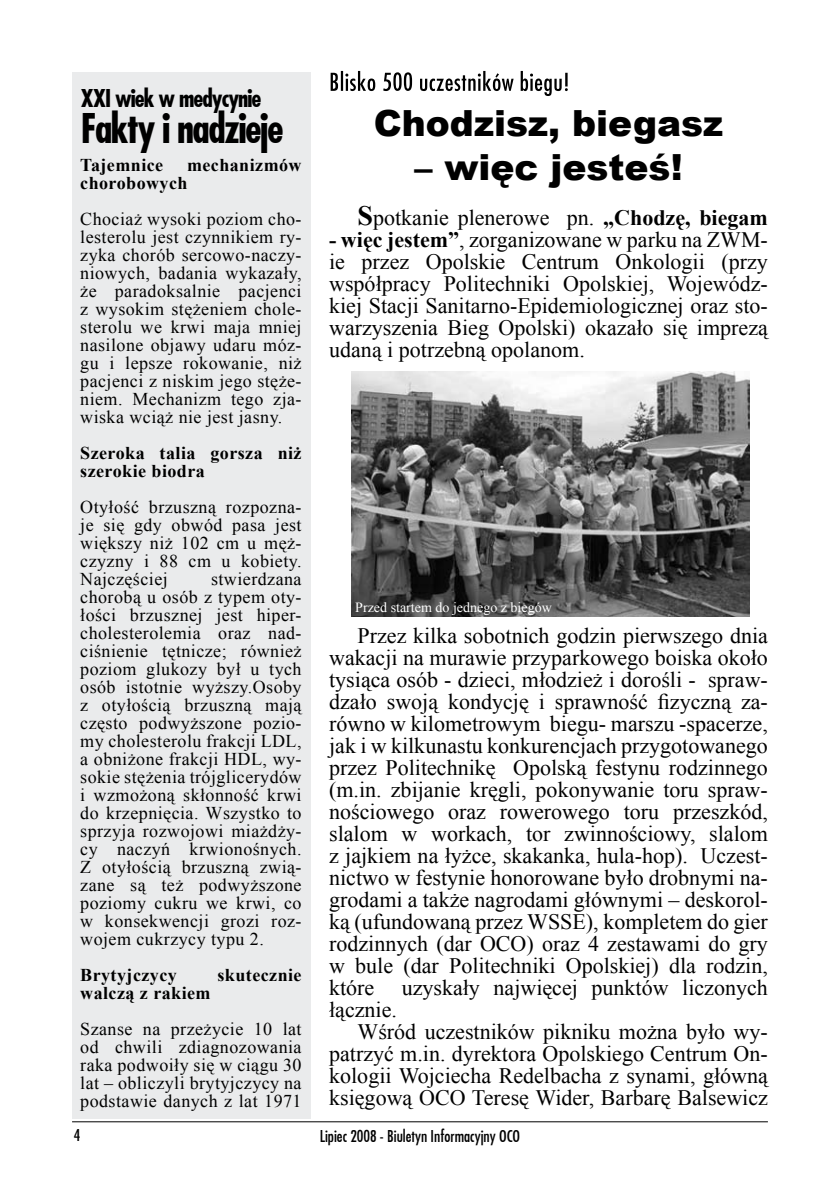
<style>
.page{position:relative;width:840px;height:1191px;background:#fff}
.page>*{position:absolute;margin:0;border:0;box-sizing:border-box;transform-origin:0 0}
.t1{font:700 40px "Fujiyama";letter-spacing:-.04em;color:#000}
.t2{font:900 36px "Arial";color:#000}
.t3{font:700 24px "Fujiyama";letter-spacing:-.04em;color:#000}
.t4{font:22px/22px "Times New Roman";color:#000;text-align:justify}
.t5{font:18px/18px "Times New Roman";letter-spacing:.025em;color:#000;text-align:justify}
.t6{font:700 18px/18px "Times New Roman";letter-spacing:.025em;color:#000}
.t7{font:16px "Fujiyama";color:#000}
.t8{font:14px "Times New Roman";color:#fff}
.s1{font-weight:700;font-size:28px}
.s2{font-weight:700}
</style>
<div class="page">
<hr style="left:72px;top:1121px;width:695px;height:1px;background:#000">
<div style="left:72px;top:72px;width:238px;height:1047px;background:#eaebec"></div>
<img style="left:351px;top:371px;width:397px;height:246px">
<svg style="left:330px;top:71px;width:237px;height:25px"></svg>
<p class="t3" style="left:81px;top:83px;width:182px">XXI wiek w medycynie</p>
<h1 class="t1" style="left:81px;top:103px;width:204px">Fakty i nadzieje</h1>
<h2 class="t2" style="left:373px;top:97px;width:350px">Chodzisz, biegasz</h2>
<h2 class="t2" style="left:414px;top:141px;width:269px">– więc jesteś!</h2>
<p class="t4" style="left:357px;top:206px;width:411px"><span class="s1">S</span>potkanie plenerowe pn. <span class="s2">„Chodzę, biegam</span></p>
<p class="t4" style="left:329px;top:228px;width:440px"><span class="s2">- więc jestem”</span>, zorganizowane w parku na ZWM&shy;ie przez Opolskie Centrum Onkologii (przy współpracy Politechniki Opolskiej, Wojewódz&shy;kiej Stacji Sanitarno-Epidemiologicznej oraz sto&shy;warzyszenia Bieg Opolski) okazało się imprezą udaną i potrzebną opolanom.</p>
<p class="t6" style="left:80px;top:155px;width:223px;text-indent:107px">mechanizmów chorobowych</p>
<p class="t5" style="left:80px;top:210px;width:223px">Chociaż wysoki poziom cho&shy;lesterolu jest czynnikiem ry&shy;zyka chorób sercowo-naczy&shy;niowych, badania wykazały, że paradoksalnie pacjenci z wysokim stężeniem chole&shy;sterolu we krwi maja mniej nasilone objawy udaru móz&shy;gu i lepsze rokowanie, niż pacjenci z niskim jego stęże&shy;niem. Mechanizm tego zja&shy;wiska wciąż nie jest jasny.</p>
<p class="t6" style="left:80px;top:443px;width:223px">Szeroka talia gorsza niż szerokie biodra</p>
<p class="t5" style="left:80px;top:498px;width:223px">Otyłość brzuszną rozpozna&shy;je się gdy obwód pasa jest większy niż 102 cm u męż&shy;czyzny i 88 cm u kobiety.<br>Najczęściej</p>
<p class="t6" style="left:80px;top:155px;width:84px">Tajemnice</p>
<p class="t5" style="left:80px;top:570px;width:223px;text-indent:131px">stwierdzana chorobą u osób z typem oty&shy;łości brzusznej jest hiper&shy;cholesterolemia oraz nad&shy;ciśnienie tętnicze; również poziom glukozy był u tych osób istotnie wyższy.Osoby z otyłością brzuszną mają często podwyższone pozio&shy;my cholesterolu frakcji LDL, a obniżone frakcji HDL, wy&shy;sokie stężenia trójglicerydów i wzmożoną skłonność krwi do krzepnięcia. Wszystko to sprzyja rozwojowi miażdży&shy;cy naczyń krwionośnych.<br>Z otyłością brzuszną zwią&shy;zane są też podwyższone poziomy cukru we krwi, co w konsekwencji grozi roz&shy;wojem cukrzycy typu 2.</p>
<p class="t6" style="left:80px;top:965px;width:98px">Brytyjczycy</p>
<p class="t6" style="left:217px;top:965px;width:86px">skutecznie</p>
<p class="t6" style="left:80px;top:983px;width:132px">walczą z rakiem</p>
<p class="t5" style="left:80px;top:1020px;width:223px">Szanse na przeżycie 10 lat od chwili zdiagnozowania raka podwoiły się w ciągu 30 lat – obliczyli brytyjczycy na podstawie danych z lat 1971</p>
<p class="t8" style="left:355px;top:597px;width:198px">Przed startem do jednego z biegów</p>
<p class="t4" style="left:329px;top:624px;width:440px;text-indent:28px">Przez kilka sobotnich godzin pierwszego dnia wakacji na murawie przyparkowego boiska około tysiąca osób - dzieci, młodzież i dorośli - spraw&shy;dzało swoją kondycję i sprawność fizyczną za&shy;równo w kilometrowym biegu- marszu -spacerze, jak i w kilkunastu konkurencjach przygotowanego przez Politechnikę Opolską festynu rodzinnego (m.in. zbijanie kręgli, pokonywanie toru spraw&shy;nościowego oraz rowerowego toru przeszkód, slalom w workach, tor zwinnościowy, slalom z jajkiem na łyżce, skakanka, hula-hop). Uczest&shy;nictwo w festynie honorowane było drobnymi na&shy;grodami a także nagrodami głównymi – deskorol&shy;ką (ufundowaną przez WSSE), kompletem do gier rodzinnych (dar OCO) oraz 4 zestawami do gry w bule (dar Politechniki Opolskiej) dla rodzin, które uzyskały najwięcej punktów liczonych łącznie.</p>
<p class="t4" style="left:329px;top:1020px;width:440px;text-indent:28px">Wśród uczestników pikniku można było wy&shy;patrzyć m.in. dyrektora Opolskiego Centrum On&shy;kologii Wojciecha Redelbacha z synami, główną księgową OCO Teresę Wider, Barbarę Balsewicz</p>
<p class="t7" style="left:319px;top:1125px;width:202px">Lipiec 2008 - Biuletyn Informacyjny OCO</p>
</div>
